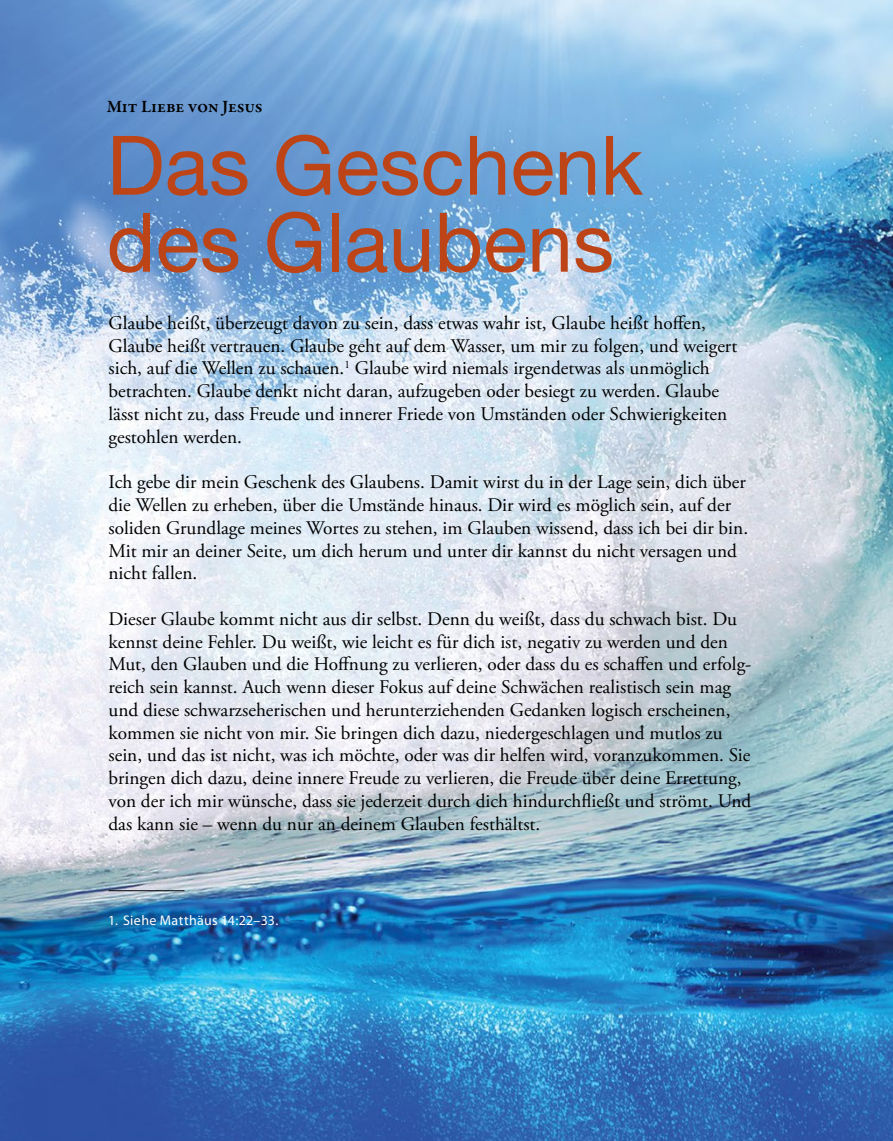
<style>
.page{position:relative;width:893px;height:1141px;background:#fff}
.page>*{position:absolute;margin:0;border:0;box-sizing:border-box;transform-origin:0 0}
.t1{font:82.25px/77px "Helvetica Neue LT Std";color:#bd4417}
.t2{font:19.25px/22.8px "Adobe Garamond Pro";color:#000}
.t3{font:600 17.5px "Garamond Premr Pro";letter-spacing:-.015em;color:#000}
.t4{font:14px "Myriad Pro";letter-spacing:.025em;color:#fff}
</style>
<div class="page">
<img style="left:0;top:0;width:893px;height:1141px">
<div style="left:87px;top:294px;width:685px;height:558px;background:#fff;opacity:.75"></div>
<hr style="left:108px;top:890px;width:77px;height:1px;background:#000">
<p class="t3" style="left:107px;top:96px;width:158px">Mit Liebe von Jesus</p>
<h1 class="t1" style="left:107px;top:126px;width:538px">Das Geschenk des Glaubens</h1>
<p class="t2" style="left:108px;top:312px;width:630px">Glaube heißt, überzeugt davon zu sein, dass etwas wahr ist, Glaube heißt hoffen, Glaube heißt vertrauen. Glaube geht auf dem Wasser, um mir zu folgen, und weigert sich, auf die Wellen zu schauen.<sup>1</sup> Glaube wird niemals irgendetwas als unmöglich betrachten. Glaube denkt nicht daran, aufzugeben oder besiegt zu werden. Glaube lässt nicht zu, dass Freude und innerer Friede von Umständen oder Schwierigkeiten gestohlen werden.</p>
<p class="t2" style="left:109px;top:471px;width:641px">Ich gebe dir mein Geschenk des Glaubens. Damit wirst du in der Lage sein, dich über die Wellen zu erheben, über die Umstände hinaus. Dir wird es möglich sein, auf der soliden Grundlage meines Wortes zu stehen, im Glauben wissend, dass ich bei dir bin.<br>Mit mir an deiner Seite, um dich herum und unter dir kannst du nicht versagen und nicht fallen.</p>
<p class="t2" style="left:109px;top:608px;width:644px">Dieser Glaube kommt nicht aus dir selbst. Denn du weißt, dass du schwach bist. Du kennst deine Fehler. Du weißt, wie leicht es für dich ist, negativ zu werden und den Mut, den Glauben und die Hoffnung zu verlieren, oder dass du es schaffen und erfolg&shy;reich sein kannst. Auch wenn dieser Fokus auf deine Schwächen realistisch sein mag und diese schwarzseherischen und herunterziehenden Gedanken logisch erscheinen, kommen sie nicht von mir. Sie bringen dich dazu, niedergeschlagen und mutlos zu sein, und das ist nicht, was ich möchte, oder was dir helfen wird, voranzukommen. Sie bringen dich dazu, deine innere Freude zu verlieren, die Freude über deine Errettung, von der ich mir wünsche, dass sie jederzeit durch dich hindurchfließt und strömt. Und das kann sie – wenn du nur an deinem Glauben festhältst.</p>
<p class="t4" style="left:108px;top:911px;width:172px">1. Siehe Matthäus 14:22–33.</p>
</div>
